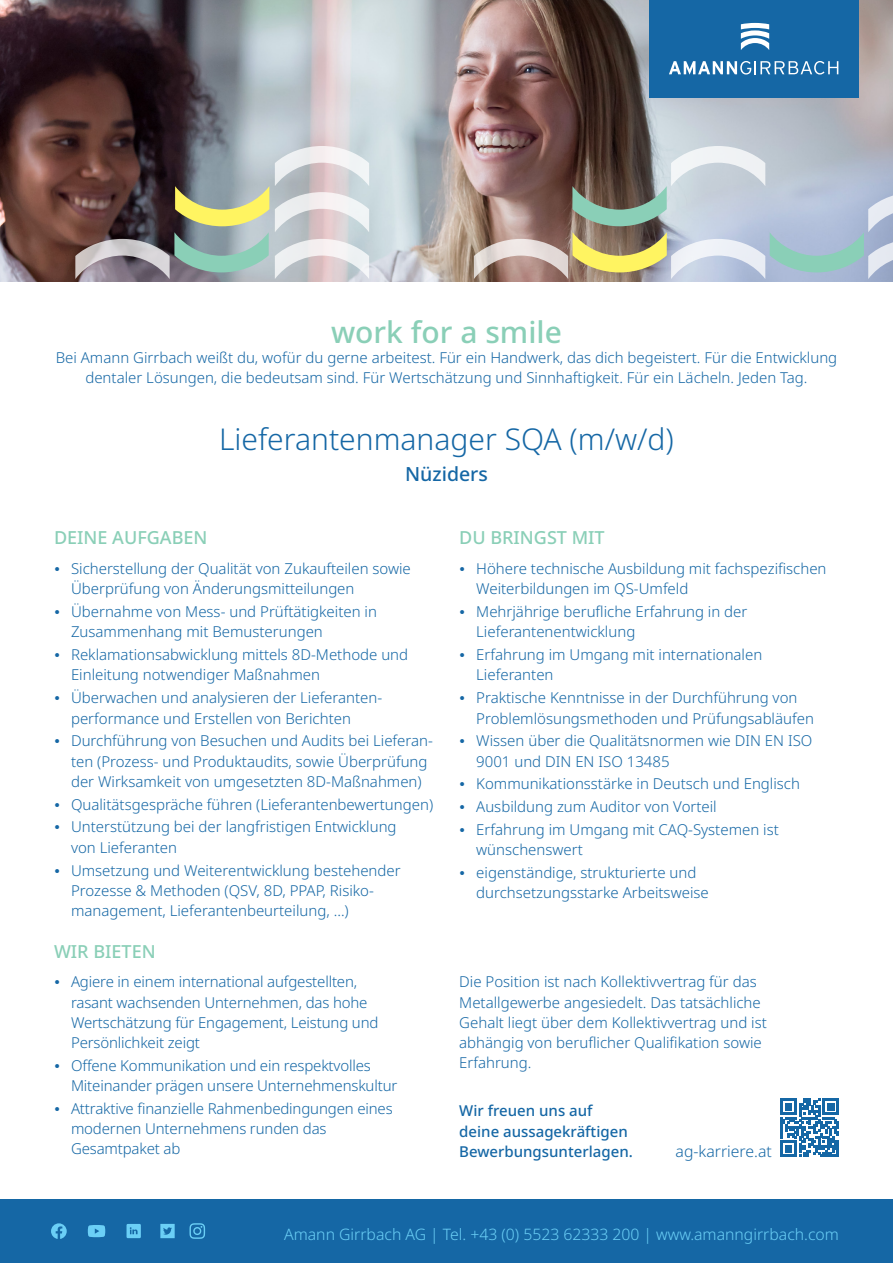
<style>
.page{position:relative;width:893px;height:1263px;background:#fff}
.page>*{position:absolute;margin:0;border:0;box-sizing:border-box;transform-origin:0 0}
.t1{font:300 30px "Noto Sans";color:#1567a5}
.t2{font:500 30px "Noto Sans";color:#8acfb7}
.t3{font:500 19.5px "Noto Sans";color:#1567a5}
.t4{font:500 18px "Noto Sans";color:#8acfb7}
.Anzeige-A5-Fließtext{font:300 15.75px "Noto Sans";color:#6bcff6}
.Anzeige-A5-Fließtext-2{font:300 15.75px "Noto Sans";color:#1567a5}
.Auflistung{font:300 15px/20.2px "Noto Sans";color:#1567a5}
.Auflistung-2{font:500 15px/20.2px "Noto Sans";color:#1567a5}
</style>
<div class="page">
<img style="left:0;top:0;width:893px;height:281px">
<svg style="left:275px;top:239px;width:94px;height:40px;background:#dbd9dc"></svg>
<svg style="left:275px;top:146px;width:94px;height:40px"></svg>
<svg style="left:275px;top:192px;width:94px;height:40px"></svg>
<svg style="left:474px;top:146px;width:419px;height:133px;background:#a8a8a7"></svg>
<svg style="left:175px;top:186px;width:94px;height:40px;background:#c0c283"></svg>
<svg style="left:75px;top:232px;width:194px;height:47px;background:#8d9798"></svg>
<div style="left:649px;top:0;width:209px;height:98px;background:#1567a5"></div>
<svg style="left:741px;top:23px;width:28px;height:27px"></svg>
<svg style="left:669px;top:61px;width:169px;height:14px"></svg>
<div style="left:0;top:1199px;width:893px;height:64px;background:#1567a5"></div>
<svg style="left:88px;top:1225px;width:17px;height:12px"></svg>
<svg style="left:51px;top:1223px;width:16px;height:16px"></svg>
<svg style="left:160px;top:1224px;width:15px;height:14px"></svg>
<svg style="left:189px;top:1223px;width:16px;height:16px"></svg>
<svg style="left:127px;top:1224px;width:14px;height:14px"></svg>
<svg style="left:780px;top:1098px;width:59px;height:59px"></svg>
<p class="t2" style="left:331px;top:311px;width:232px">work for a smile</p>
<p class="Auflistung" style="left:56px;top:348px;width:783px;text-align:center">Bei Amann Girrbach weißt du, wofür du gerne arbeitest. Für ein Handwerk, das dich begeistert. Für die Entwicklung dentaler Lösungen, die bedeutsam sind. Für Wertschätzung und Sinnhaftigkeit. Für ein Lächeln. Jeden Tag.</p>
<p class="t1" style="left:219px;top:418px;width:456px">Lieferantenmanager SQA (m/w/d)</p>
<p class="t3" style="left:405px;top:461px;width:84px">Nüziders</p>
<p class="t4" style="left:54px;top:525px;width:155px">DEINE AUFGABEN</p>
<p class="Auflistung" style="left:71px;top:559px;width:341px">Sicherstellung der Qualität von Zukaufteilen sowie<br>Überprüfung von Änderungsmitteilungen</p>
<p class="Auflistung" style="left:71px;top:602px;width:307px">Übernahme von Mess- und Prüftätigkeiten in<br>Zusammenhang mit Bemusterungen</p>
<p class="Auflistung" style="left:71px;top:645px;width:339px">Reklamationsabwicklung mittels 8D-Methode und<br>Einleitung notwendiger Maßnahmen</p>
<p class="Auflistung" style="left:71px;top:688px;width:313px">Überwachen und analysieren der Lieferanten&shy;performance und Erstellen von Berichten</p>
<p class="Auflistung" style="left:71px;top:731px;width:363px">Durchführung von Besuchen und Audits bei Lieferan&shy;ten (Prozess- und Produktaudits, sowie Überprüfung der Wirksamkeit von umgesetzten 8D-Maßnahmen)</p>
<p class="Auflistung" style="left:71px;top:794px;width:364px">Qualitätsgespräche führen (Lieferantenbewertungen)</p>
<p class="Auflistung" style="left:71px;top:817px;width:327px">Unterstützung bei der langfristigen Entwicklung von Lieferanten</p>
<p class="Auflistung" style="left:71px;top:860px;width:331px">Umsetzung und Weiterentwicklung bestehender<br>Prozesse &amp; Methoden (QSV, 8D, PPAP, Risiko&shy;management, Lieferantenbeurteilung, …)</p>
<p class="t4" style="left:54px;top:939px;width:103px">WIR BIETEN</p>
<p class="Auflistung" style="left:71px;top:972px;width:309px">Agiere in einem international aufgestellten, rasant wachsenden Unternehmen, das hohe Wertschätzung für Engagement, Leistung und Persönlichkeit zeigt</p>
<p class="Auflistung" style="left:71px;top:1056px;width:328px">Offene Kommunikation und ein respektvolles<br>Miteinander prägen unsere Unternehmenskultur</p>
<p class="Auflistung" style="left:71px;top:1099px;width:323px">Attraktive finanzielle Rahmenbedingungen eines modernen Unternehmens runden das<br>Gesamtpaket ab</p>
<p class="t4" style="left:459px;top:525px;width:147px">DU BRINGST MIT</p>
<p class="Auflistung" style="left:476px;top:559px;width:352px">Höhere technische Ausbildung mit fachspezifischen<br>Weiterbildungen im QS-Umfeld</p>
<p class="Auflistung" style="left:476px;top:602px;width:273px">Mehrjährige berufliche Erfahrung in der<br>Lieferantenentwicklung</p>
<p class="Auflistung" style="left:476px;top:645px;width:288px">Erfahrung im Umgang mit internationalen<br>Lieferanten</p>
<p class="Auflistung" style="left:476px;top:688px;width:339px">Praktische Kenntnisse in der Durchführung von<br>Problemlösungsmethoden und Prüfungsabläufen</p>
<p class="Auflistung" style="left:476px;top:731px;width:338px">Wissen über die Qualitätsnormen wie DIN EN ISO<br>9001 und DIN EN ISO 13485</p>
<p class="Auflistung" style="left:476px;top:774px;width:325px">Kommunikationsstärke in Deutsch und Englisch</p>
<p class="Auflistung" style="left:476px;top:797px;width:242px">Ausbildung zum Auditor von Vorteil</p>
<p class="Auflistung" style="left:476px;top:820px;width:304px">Erfahrung im Umgang mit CAQ-Systemen ist wünschenswert</p>
<p class="Auflistung" style="left:476px;top:863px;width:234px">eigenständige, strukturierte und durchsetzungsstarke Arbeitsweise</p>
<p class="Auflistung" style="left:459px;top:972px;width:309px">Die Position ist nach Kollektivvertrag für das Metallgewerbe angesiedelt. Das tatsächliche Gehalt liegt über dem Kollektivvertrag und ist abhängig von beruflicher Qualifikation sowie Erfahrung.</p>
<p class="Auflistung-2" style="left:459px;top:1101px;width:175px">Wir freuen uns auf deine aussagekräftigen<br>Bewerbungsunterlagen.</p>
<p class="Anzeige-A5-Fließtext-2" style="left:676px;top:1140px;width:98px">ag-karriere.at</p>
<p class="Anzeige-A5-Fließtext" style="left:284px;top:1223px;width:556px">Amann Girrbach AG | Tel. +43 (0) 5523 62333 200 | www.amanngirrbach.com</p>
</div>
